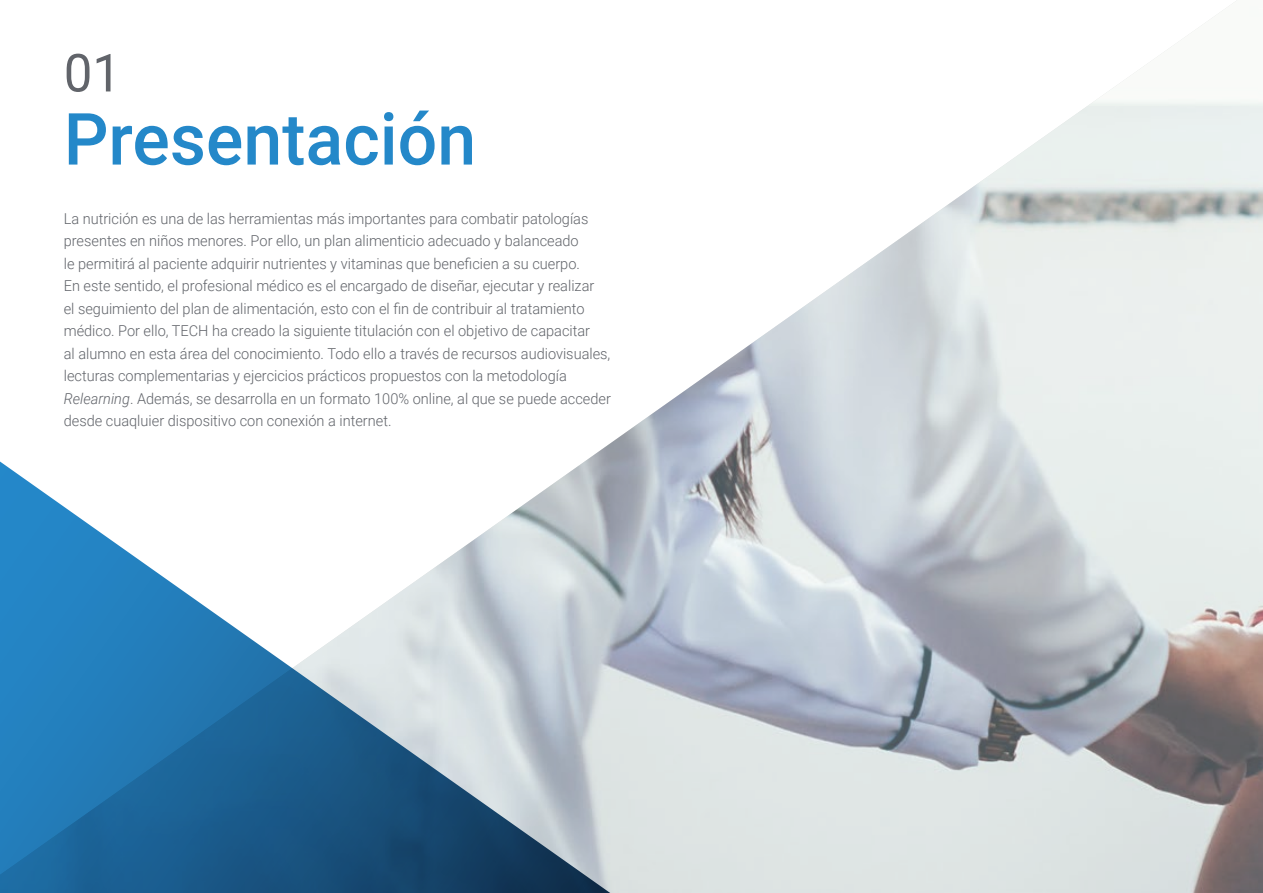
<style>
.page{position:relative;width:1263px;height:893px;background:#fff}
.page>*{position:absolute;margin:0;border:0;box-sizing:border-box;transform-origin:0 0}
.t1{font:500 72px "Roboto";color:#2488c9}
.t2{font:52.5px "Roboto";color:#61646a}
.t3{font:300 15px/22.5px "Roboto";color:#61646a}
.s1{font-style:italic}
</style>
<div class="page">
<img style="left:607px;top:0;width:656px;height:893px">
<svg style="left:0;top:446px;width:640px;height:447px"></svg>
<h2 class="t2" style="left:64px;top:36px;width:59px">01</h2>
<h1 class="t1" style="left:64px;top:89px;width:414px">Presentación</h1>
<p class="t3" style="left:64px;top:207px;width:549px">La nutrición es una de las herramientas más importantes para combatir patologías presentes en niños menores. Por ello, un plan alimenticio adecuado y balanceado<br>le permitirá al paciente adquirir nutrientes y vitaminas que beneficien a su cuerpo.<br>En este sentido, el profesional médico es el encargado de diseñar, ejecutar y realizar<br>el seguimiento del plan de alimentación, esto con el fin de contribuir al tratamiento médico. Por ello, TECH ha creado la siguiente titulación con el objetivo de capacitar<br>al alumno en esta área del conocimiento. Todo ello a través de recursos audiovisuales, lecturas complementarias y ejercicios prácticos propuestos con la metodología <span class="s1">Relearning</span>. Además, se desarrolla en un formato 100% online, al que se puede acceder desde cuaqluier dispositivo con conexión a internet.</p>
</div>
